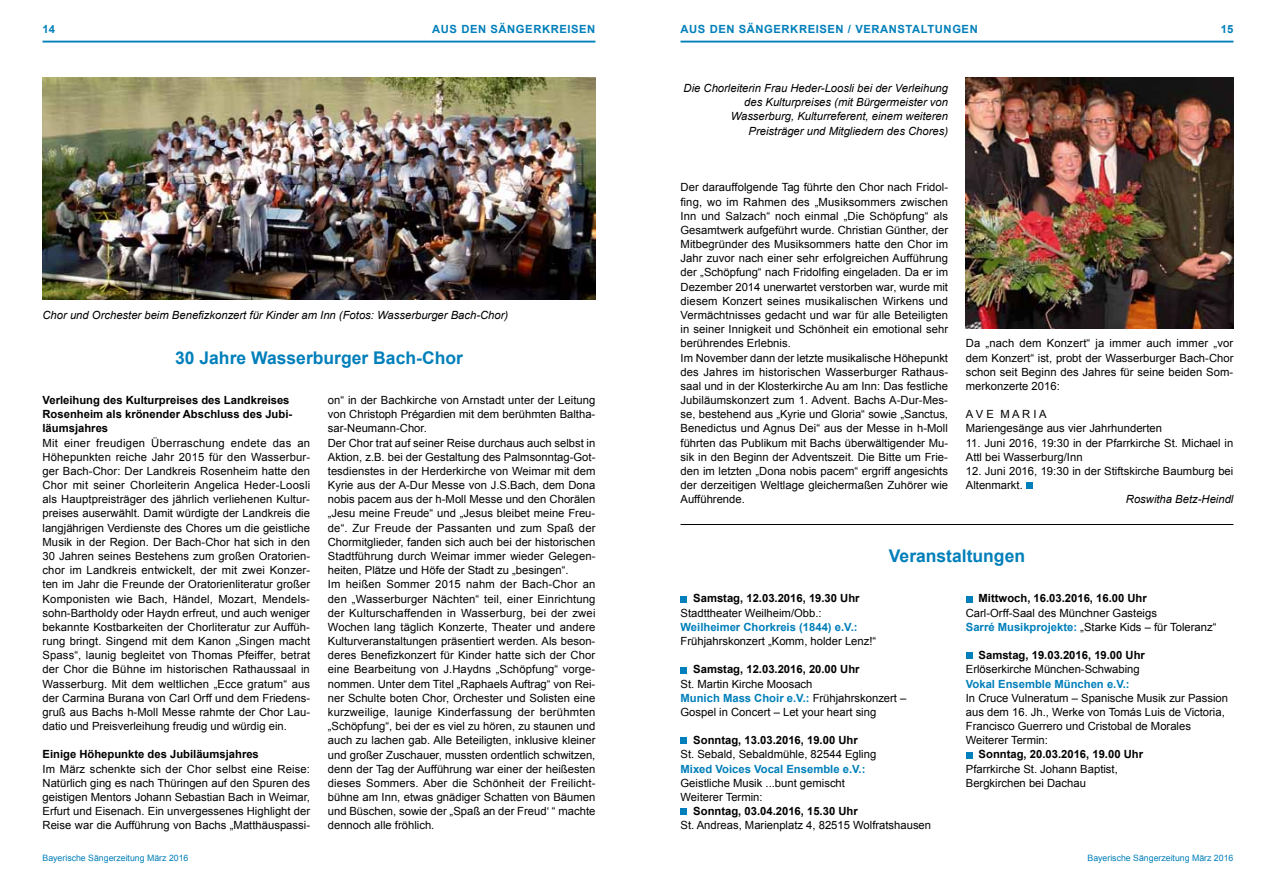
<style>
.page{position:relative;width:1276px;height:886px;background:#fff}
.page>*{position:absolute;margin:0;border:0;box-sizing:border-box;transform-origin:0 0}
.t1{font:700 17.5px "Arial";color:#007fba}
.t2{font:11.25px/14.1px "Arial";color:#000}
.t3{font:700 11.25px/14.1px "Arial";color:#000}
.t4{font:italic 11.25px/14.1px "Arial";color:#000;text-align:right}
.t5{font:700 11.25px "Arial";color:#007fba}
.t6{font:700 11.25px "Arial";letter-spacing:.05em;color:#007fba}
.t7{font:8.75px "Arial";color:#007fba}
.s1{font-weight:700;color:#007fba}
</style>
<div class="page">
<hr style="left:43px;top:41px;width:552px;height:2px;background:#007fba">
<hr style="left:680px;top:41px;width:553px;height:2px;background:#007fba">
<div style="left:680px;top:596px;width:7px;height:6px;background:#007fba"></div>
<div style="left:680px;top:667px;width:7px;height:6px;background:#007fba"></div>
<div style="left:680px;top:738px;width:7px;height:6px;background:#007fba"></div>
<div style="left:680px;top:808px;width:7px;height:7px;background:#007fba"></div>
<svg style="left:966px;top:596px;width:6px;height:6px"></svg>
<svg style="left:966px;top:653px;width:6px;height:6px"></svg>
<svg style="left:966px;top:752px;width:6px;height:6px"></svg>
<img style="left:43px;top:78px;width:552px;height:222px">
<div style="left:1026px;top:482px;width:6px;height:7px;background:#007fba"></div>
<img style="left:966px;top:78px;width:267px;height:251px">
<hr style="left:680px;top:524px;width:553px;height:1px;background:#000">
<p class="t5" style="left:43px;top:22px;width:14px">14</p>
<p class="t6" style="left:432px;top:22px;width:165px">AUS DEN SÄNGERKREISEN</p>
<p class="t6" style="left:680px;top:22px;width:299px">AUS DEN SÄNGERKREISEN / VERANSTALTUNGEN</p>
<p class="t5" style="left:1221px;top:22px;width:14px">15</p>
<p class="t4" style="left:43px;top:308px;width:467px">Chor und Orchester beim Benefizkonzert für Kinder am Inn (Fotos: Wasserburger Bach-Chor)</p>
<h1 class="t1" style="left:175px;top:347px;width:289px">30 Jahre Wasserburger Bach-Chor</h1>
<p class="t3" style="left:43px;top:393px;width:250px">Verleihung des Kulturpreises des Landkreises<br>Rosenheim als krönender Abschluss des Jubi&shy;läumsjahres</p>
<p class="t2" style="left:43px;top:436px;width:269px;text-align:justify">Mit einer freudigen Überraschung endete das an Höhepunkten reiche Jahr 2015 für den Wasserbur&shy;ger Bach-Chor: Der Landkreis Rosenheim hatte den Chor mit seiner Chorleiterin Angelica Heder-Loosli als Hauptpreisträger des jährlich verliehenen Kultur&shy;preises auserwählt. Damit würdigte der Landkreis die langjährigen Verdienste des Chores um die geistliche Musik in der Region. Der Bach-Chor hat sich in den 30 Jahren seines Bestehens zum großen Oratorien&shy;chor im Landkreis entwickelt, der mit zwei Konzer&shy;ten im Jahr die Freunde der Oratorienliteratur großer Komponisten wie Bach, Händel, Mozart, Mendels&shy;sohn-Bartholdy oder Haydn erfreut, und auch weniger bekannte Kostbarkeiten der Chorliteratur zur Auffüh&shy;rung bringt. Singend mit dem Kanon „Singen macht Spass“, launig begleitet von Thomas Pfeiffer, betrat der Chor die Bühne im historischen Rathaussaal in Wasserburg. Mit dem weltlichen „Ecce gratum“ aus der Carmina Burana von Carl Orff und dem Friedens&shy;gruß aus Bachs h-Moll Messe rahmte der Chor Lau&shy;datio und Preisverleihung freudig und würdig ein.</p>
<p class="t3" style="left:43px;top:748px;width:218px">Einige Höhepunkte des Jubiläumsjahres</p>
<p class="t2" style="left:43px;top:762px;width:269px;text-align:justify">Im März schenkte sich der Chor selbst eine Reise:<br>Natürlich ging es nach Thüringen auf den Spuren des geistigen Mentors Johann Sebastian Bach in Weimar, Erfurt und Eisenach. Ein unvergessenes Highlight der Reise war die Aufführung von Bachs „Matthäuspassi-</p>
<p class="t2" style="left:328px;top:393px;width:269px">on“ in der Bachkirche von Arnstadt unter der Leitung von Christoph Prégardien mit dem berühmten Baltha&shy;sar-Neumann-Chor.<br>Der Chor trat auf seiner Reise durchaus auch selbst in Aktion, z.B. bei der Gestaltung des Palmsonntag-Got&shy;tesdienstes in der Herderkirche von Weimar mit dem Kyrie aus der A-Dur Messe von J.S.Bach, dem Dona nobis pacem aus der h-Moll Messe und den Chorälen „Jesu meine Freude“ und „Jesus bleibet meine Freu&shy;de“. Zur Freude der Passanten und zum Spaß der Chormitglieder, fanden sich auch bei der historischen Stadtführung durch Weimar immer wieder Gelegen&shy;heiten, Plätze und Höfe der Stadt zu „besingen“.<br>Im heißen Sommer 2015 nahm der Bach-Chor an den „Wasserburger Nächten“ teil, einer Einrichtung der Kulturschaffenden in Wasserburg, bei der zwei Wochen lang täglich Konzerte, Theater und andere Kulturveranstaltungen präsentiert werden. Als beson&shy;deres Benefizkonzert für Kinder hatte sich der Chor eine Bearbeitung von J.Haydns „Schöpfung“ vorge&shy;nommen. Unter dem Titel „Raphaels Auftrag“ von Rei&shy;ner Schulte boten Chor, Orchester und Solisten eine kurzweilige, launige Kinderfassung der berühmten „Schöpfung“, bei der es viel zu hören, zu staunen und auch zu lachen gab. Alle Beteiligten, inklusive kleiner und großer Zuschauer, mussten ordentlich schwitzen, denn der Tag der Aufführung war einer der heißesten dieses Sommers. Aber die Schönheit der Freilicht&shy;bühne am Inn, etwas gnädiger Schatten von Bäumen und Büschen, sowie der „Spaß an der Freud‘ “ machte dennoch alle fröhlich.</p>
<p class="t4" style="left:683px;top:81px;width:266px">Die Chorleiterin Frau Heder-Loosli bei der Verleihung des Kulturpreises (mit Bürgermeister von Wasserburg, Kulturreferent, einem weiteren Preisträger und Mitgliedern des Chores)</p>
<p class="t2" style="left:680px;top:180px;width:269px">Der darauffolgende Tag führte den Chor nach Fridol&shy;fing, wo im Rahmen des „Musiksommers zwischen Inn und Salzach“ noch einmal „Die Schöpfung“ als Gesamtwerk aufgeführt wurde. Christian Günther, der Mitbegründer des Musiksommers hatte den Chor im Jahr zuvor nach einer sehr erfolgreichen Aufführung der „Schöpfung“ nach Fridolfing eingeladen. Da er im Dezember 2014 unerwartet verstorben war, wurde mit diesem Konzert seines musikalischen Wirkens und Vermächtnisses gedacht und war für alle Beteiligten in seiner Innigkeit und Schönheit ein emotional sehr berührendes Erlebnis.<br>Im November dann der letzte musikalische Höhepunkt des Jahres im historischen Wasserburger Rathaus&shy;saal und in der Klosterkirche Au am Inn: Das festliche Jubiläumskonzert zum 1. Advent. Bachs A-Dur-Mes&shy;se, bestehend aus „Kyrie und Gloria“ sowie „Sanctus, Benedictus und Agnus Dei“ aus der Messe in h-Moll führten das Publikum mit Bachs überwältigender Mu&shy;sik in den Beginn der Adventszeit. Die Bitte um Frie&shy;den im letzten „Dona nobis pacem“ ergriff angesichts der derzeitigen Weltlage gleichermaßen Zuhörer wie Aufführende.</p>
<p class="t2" style="left:966px;top:336px;width:269px;text-align:justify">Da „nach dem Konzert“ ja immer auch immer „vor dem Konzert“ ist, probt der Wasserburger Bach-Chor schon seit Beginn des Jahres für seine beiden Som&shy;merkonzerte 2016:</p>
<p class="t2" style="left:966px;top:407px;width:198px">A V E M A R I A<br>Mariengesänge aus vier Jahrhunderten</p>
<p class="t2" style="left:966px;top:436px;width:269px">11. Juni 2016, 19:30 in der Pfarrkirche St. Michael in<br>Attl bei Wasserburg/Inn</p>
<p class="t2" style="left:966px;top:464px;width:269px">12. Juni 2016, 19:30 in der Stiftskirche Baumburg bei<br>Altenmarkt.</p>
<p class="t4" style="left:1126px;top:492px;width:109px">Roswitha Betz-Heindl</p>
<h1 class="t1" style="left:889px;top:544px;width:138px">Veranstaltungen</h1>
<p class="t3" style="left:693px;top:592px;width:168px">Samstag, 12.03.2016, 19.30 Uhr</p>
<p class="t2" style="left:680px;top:606px;width:143px">Stadttheater Weilheim/Obb.:</p>
<p class="t5" style="left:680px;top:619px;width:178px">Weilheimer Chorkreis (1844) e.V.:</p>
<p class="t2" style="left:680px;top:634px;width:197px">Frühjahrskonzert „Komm, holder Lenz!“</p>
<p class="t3" style="left:693px;top:663px;width:168px">Samstag, 12.03.2016, 20.00 Uhr</p>
<p class="t2" style="left:680px;top:677px;width:227px">St. Martin Kirche Moosach<br><span class="s1">Munich Mass Choir e.V.:</span> Frühjahrskonzert –<br>Gospel in Concert – Let your heart sing</p>
<p class="t3" style="left:693px;top:733px;width:166px">Sonntag, 13.03.2016, 19.00 Uhr</p>
<p class="t2" style="left:680px;top:747px;width:197px">St. Sebald, Sebaldmühle, 82544 Egling</p>
<p class="t5" style="left:680px;top:761px;width:186px">Mixed Voices Vocal Ensemble e.V.:</p>
<p class="t2" style="left:680px;top:776px;width:166px">Geistliche Musik ...bunt gemischt<br>Weiterer Termin:</p>
<p class="t3" style="left:693px;top:804px;width:166px">Sonntag, 03.04.2016, 15.30 Uhr</p>
<p class="t2" style="left:680px;top:818px;width:252px">St. Andreas, Marienplatz 4, 82515 Wolfratshausen</p>
<p class="t3" style="left:978px;top:592px;width:170px">Mittwoch, 16.03.2016, 16.00 Uhr</p>
<p class="t2" style="left:966px;top:606px;width:252px">Carl-Orff-Saal des Münchner Gasteigs<br><span class="s1">Sarré Musikprojekte:</span> „Starke Kids – für Toleranz“</p>
<p class="t3" style="left:978px;top:648px;width:168px">Samstag, 19.03.2016, 19.00 Uhr</p>
<p class="t2" style="left:966px;top:662px;width:175px">Erlöserkirche München-Schwabing</p>
<p class="t5" style="left:966px;top:676px;width:165px">Vokal Ensemble München e.V.:</p>
<p class="t2" style="left:966px;top:691px;width:264px">In Cruce Vulneratum – Spanische Musik zur Passion aus dem 16. Jh., Werke von Tomás Luis de Victoria, Francisco Guerrero und Cristobal de Morales Weiterer Termin:</p>
<p class="t3" style="left:978px;top:748px;width:166px">Sonntag, 20.03.2016, 19.00 Uhr</p>
<p class="t2" style="left:966px;top:762px;width:153px">Pfarrkirche St. Johann Baptist,<br>Bergkirchen bei Dachau</p>
<p class="t7" style="left:43px;top:852px;width:147px">Bayerische Sängerzeitung März 2016</p>
<p class="t7" style="left:1087px;top:852px;width:147px">Bayerische Sängerzeitung März 2016</p>
</div>
